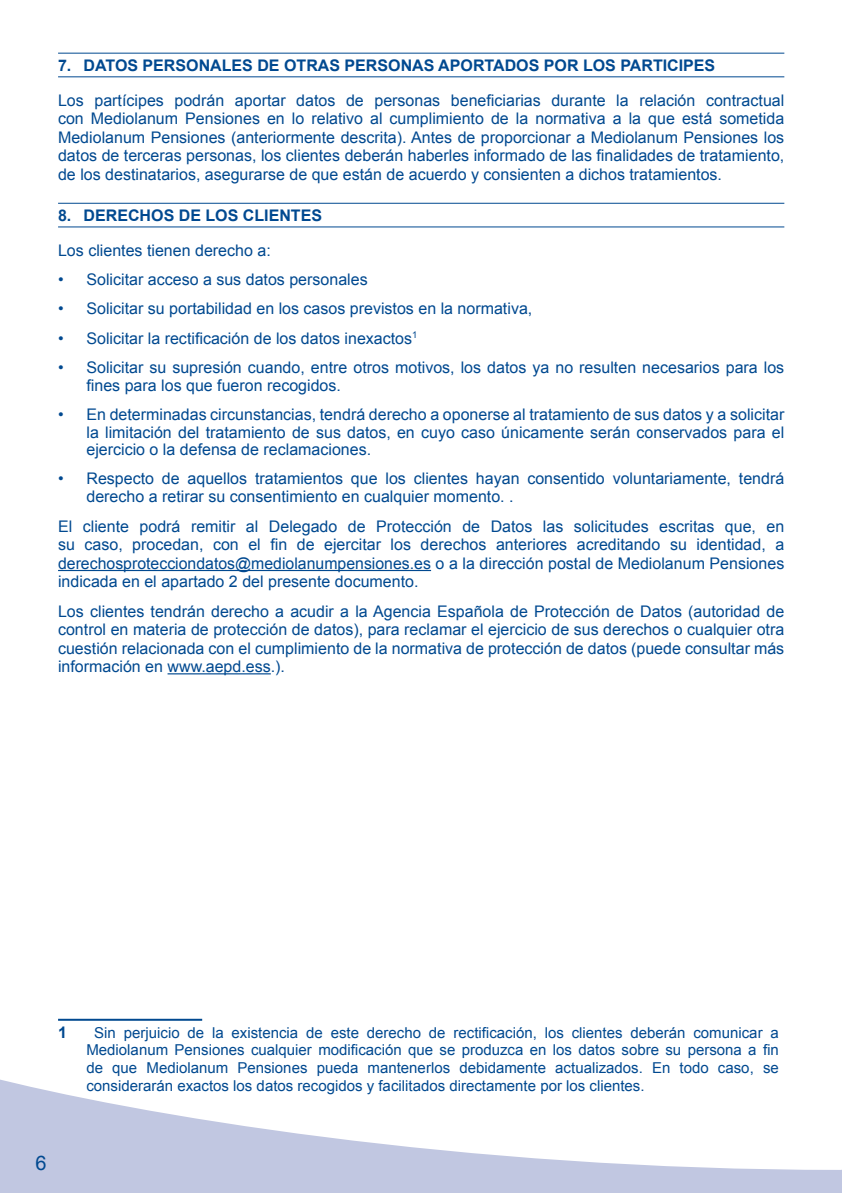
<style>
.page{position:relative;width:842px;height:1193px;background:#fff}
.page>*{position:absolute;margin:0;border:0;box-sizing:border-box;transform-origin:0 0}
.t1{font:20px "Arial";color:#014990}
.texto{font:16px/18.4px "Arial";color:#014990;text-align:justify}
.TEXTO_ENTRADO{font:16px/17.8px "Arial";color:#014990}
.TITULO_NEGRO{font:700 16px "Arial";color:#014990}
.Notas{font:700 16px "Arial";color:#014990}
.Notas-2{font:15px/17.8px "Arial";color:#014990;text-align:justify}
</style>
<div class="page">
<svg style="left:0;top:1079px;width:839px;height:114px"></svg>
<hr style="left:58px;top:53px;width:726px;height:1px;background:#014990">
<hr style="left:58px;top:76px;width:726px;height:1px;background:#014990">
<hr style="left:58px;top:203px;width:726px;height:1px;background:#014990">
<hr style="left:58px;top:226px;width:726px;height:1px;background:#014990">
<hr style="left:58px;top:570px;width:373px;height:1px;background:#014990">
<hr style="left:167px;top:673px;width:104px;height:1px;background:#014990">
<hr style="left:58px;top:1019px;width:144px;height:2px;background:#014990">
<svg style="left:839px;top:1169px;width:3px;height:24px"></svg>
<p class="TITULO_NEGRO" style="left:58px;top:54px;width:658px">7. DATOS PERSONALES DE OTRAS PERSONAS APORTADOS POR LOS PARTICIPES</p>
<p class="texto" style="left:58px;top:91px;width:727px">Los partícipes podrán aportar datos de personas beneficiarias durante la relación contractual con Mediolanum Pensiones en lo relativo al cumplimiento de la normativa a la que está sometida Mediolanum Pensiones (anteriormente descrita). Antes de proporcionar a Mediolanum Pensiones los datos de terceras personas, los clientes deberán haberles informado de las finalidades de tratamiento, de los destinatarios, asegurarse de que están de acuerdo y consienten a dichos tratamientos.</p>
<p class="TITULO_NEGRO" style="left:58px;top:204px;width:265px">8. DERECHOS DE LOS CLIENTES</p>
<p class="texto" style="left:58px;top:242px;width:214px">Los clientes tienen derecho a:</p>
<p class="TEXTO_ENTRADO" style="left:58px;top:271px;width:311px">• Solicitar acceso a sus datos personales</p>
<p class="TEXTO_ENTRADO" style="left:58px;top:300px;width:475px">• Solicitar su portabilidad en los casos previstos en la normativa,</p>
<p class="TEXTO_ENTRADO" style="left:58px;top:329px;width:361px">• Solicitar la rectificación de los datos inexactos<sup>1</sup></p>
<p class="TEXTO_ENTRADO" style="left:86px;top:358px;width:699px;text-indent:-28px">• Solicitar su supresión cuando, entre otros motivos, los datos ya no resulten necesarios para los fines para los que fueron recogidos.</p>
<p class="TEXTO_ENTRADO" style="left:86px;top:405px;width:699px;text-align:justify;text-indent:-28px">• En determinadas circunstancias, tendrá derecho a oponerse al tratamiento de sus datos y a solicitar la limitación del tratamiento de sus datos, en cuyo caso únicamente serán conservados para el ejercicio o la defensa de reclamaciones.</p>
<p class="TEXTO_ENTRADO" style="left:86px;top:470px;width:699px;text-indent:-28px">• Respecto de aquellos tratamientos que los clientes hayan consentido voluntariamente, tendrá derecho a retirar su consentimiento en cualquier momento. .</p>
<p class="texto" style="left:58px;top:517px;width:727px">El cliente podrá remitir al Delegado de Protección de Datos las solicitudes escritas que, en su caso, procedan, con el fin de ejercitar los derechos anteriores acreditando su identidad, a derechosprotecciondatos@mediolanumpensiones.es o a la dirección postal de Mediolanum Pensiones indicada en el apartado 2 del presente documento.</p>
<p class="texto" style="left:58px;top:602px;width:727px">Los clientes tendrán derecho a acudir a la Agencia Española de Protección de Datos (autoridad de control en materia de protección de datos), para reclamar el ejercicio de sus derechos o cualquier otra cuestión relacionada con el cumplimiento de la normativa de protección de datos (puede consultar más información en www.aepd.ess.).</p>
<p class="Notas" style="left:58px;top:1021px;width:10px">1</p>
<p class="Notas-2" style="left:86px;top:1023px;width:693px;text-indent:8px">Sin perjuicio de la existencia de este derecho de rectificación, los clientes deberán comunicar a Mediolanum Pensiones cualquier modificación que se produzca en los datos sobre su persona a fin de que Mediolanum Pensiones pueda mantenerlos debidamente actualizados. En todo caso, se considerarán exactos los datos recogidos y facilitados directamente por los clientes.</p>
<p class="t1" style="left:35px;top:1150px;width:13px">6</p>
</div>
